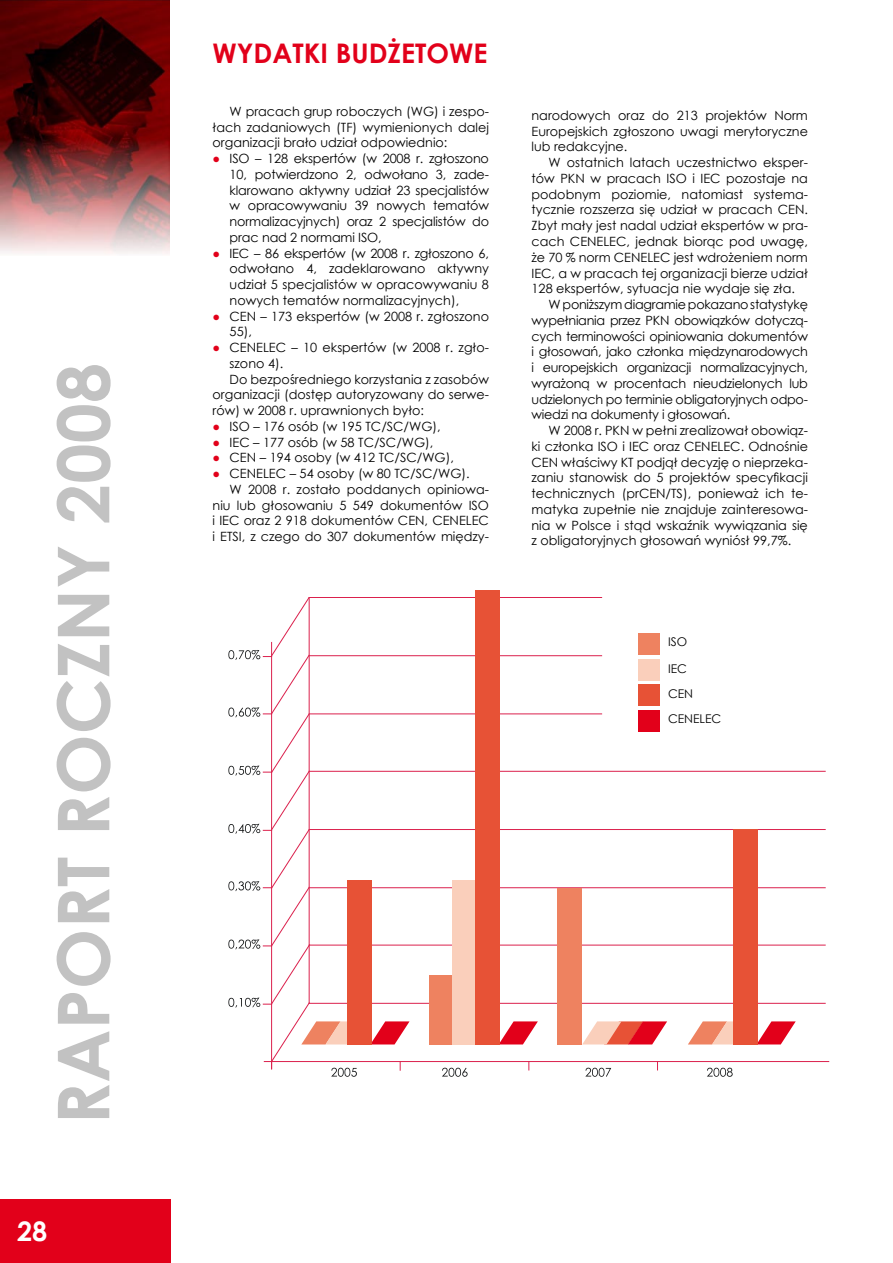
<style>
.page{position:relative;width:893px;height:1263px;background:#fff}
.page>*{position:absolute;margin:0;border:0;box-sizing:border-box;transform-origin:0 0}
.t1{font:700 71.55px "Century Gothic";color:#c2c2c2}
.t2{font:700 27px "Century Gothic";color:#e2001a}
.t3{font:700 27px "Century Gothic";color:#fff}
.t4{font:12.75px/15.8px "Century Gothic";color:#000;text-align:justify}
.t5{font:12px "Century Gothic";color:#000}
.s1{color:#e2001a}
</style>
<div class="page">
<img style="left:0;top:0;width:169px;height:254px">
<svg style="left:442px;top:1068px;width:26px;height:9px"></svg>
<svg style="left:585px;top:1068px;width:26px;height:9px"></svg>
<svg style="left:707px;top:1068px;width:26px;height:9px"></svg>
<hr style="left:309px;top:945px;width:516px;height:1px;background:#db214d">
<hr style="left:309px;top:597px;width:293px;height:1px;background:#db214d">
<hr style="left:309px;top:655px;width:293px;height:1px;background:#db214d">
<hr style="left:309px;top:714px;width:293px;height:1px;background:#db214d">
<hr style="left:309px;top:771px;width:516px;height:1px;background:#db214d">
<hr style="left:309px;top:829px;width:516px;height:1px;background:#db214d">
<hr style="left:309px;top:887px;width:516px;height:1px;background:#db214d">
<hr style="left:309px;top:1003px;width:516px;height:1px;background:#db214d">
<hr style="left:264px;top:1061px;width:565px;height:1px;background:#db214d">
<div style="left:429px;top:975px;width:25px;height:69px;background:#ee8260"></div>
<div style="left:558px;top:888px;width:24px;height:156px;background:#ee8260"></div>
<div style="left:452px;top:880px;width:24px;height:164px;background:#facfbb"></div>
<svg style="left:228px;top:597px;width:182px;height:480px"></svg>
<div style="left:347px;top:880px;width:24px;height:164px;background:#e75236"></div>
<svg style="left:500px;top:1021px;width:38px;height:23px"></svg>
<div style="left:476px;top:590px;width:24px;height:454px;background:#e75236"></div>
<svg style="left:582px;top:1021px;width:85px;height:23px"></svg>
<svg style="left:688px;top:1021px;width:108px;height:23px"></svg>
<div style="left:733px;top:829px;width:25px;height:215px;background:#e75236"></div>
<div style="left:638px;top:685px;width:21px;height:21px;background:#e75236"></div>
<div style="left:638px;top:634px;width:21px;height:21px;background:#ee8260"></div>
<div style="left:638px;top:659px;width:21px;height:21px;background:#facfbb"></div>
<div style="left:638px;top:710px;width:21px;height:21px;background:#e2001a"></div>
<div style="left:0;top:1199px;width:170px;height:64px;background:#e2001a"></div>
<h1 class="t1" style="left:38px;top:1124px;width:763px;rotate:-90deg">RAPORT ROCZNY 2008</h1>
<h2 class="t3" style="left:17px;top:1210px;width:32px">28</h2>
<h2 class="t2" style="left:213px;top:32px;width:20px">WYDAT</h2>
<h2 class="t2" style="left:304px;top:32px;width:50px">KI BUDŻETOWE</h2>
<p class="t4" style="left:213px;top:103px;width:278px;text-indent:17px">W pracach grup roboczych (WG) i zespo&shy;łach zadaniowych (TF) wymienionych dalej organizacji brało udział odpowiednio:</p>
<p class="t4" style="left:230px;top:150px;width:261px;text-indent:-17px"><span class="s1">●</span> ISO – 128 ekspertów (w 2008 r. zgłoszono 10, potwierdzono 2, odwołano 3, zade&shy;klarowano aktywny udział 23 specjalistów w opracowywaniu 39 nowych tematów normalizacyjnych) oraz 2 specjalistów do prac nad 2 normami ISO,</p>
<p class="t4" style="left:230px;top:245px;width:261px;text-indent:-17px"><span class="s1">●</span> IEC – 86 ekspertów (w 2008 r. zgłoszono 6, odwołano 4, zadeklarowano aktywny udział 5 specjalistów w opracowywaniu 8 nowych tematów normalizacyjnych),</p>
<p class="t4" style="left:230px;top:308px;width:261px;text-indent:-17px"><span class="s1">●</span> CEN – 173 ekspertów (w 2008 r. zgłoszono<br>55),</p>
<p class="t4" style="left:213px;top:339px;width:278px"><span class="s1">●</span> CENELEC – 10 ekspertów (w 2008 r. zgło-</p>
<p class="t4" style="left:230px;top:355px;width:55px">szono 4).</p>
<p class="t4" style="left:230px;top:371px;width:261px">Do bezpośredniego korzystania z zasobów</p>
<p class="t4" style="left:213px;top:387px;width:278px">organizacji (dostęp autoryzowany do serwe-</p>
<p class="t4" style="left:213px;top:402px;width:213px">rów) w 2008 r. uprawnionych było:</p>
<p class="t4" style="left:213px;top:418px;width:230px"><span class="s1">●</span> ISO – 176 osób (w 195 TC/SC/WG),</p>
<p class="t4" style="left:213px;top:434px;width:222px"><span class="s1">●</span> IEC – 177 osób (w 58 TC/SC/WG),</p>
<p class="t4" style="left:213px;top:450px;width:243px"><span class="s1">●</span> CEN – 194 osoby (w 412 TC/SC/WG),</p>
<p class="t4" style="left:213px;top:465px;width:259px"><span class="s1">●</span> CENELEC – 54 osoby (w 80 TC/SC/WG).</p>
<p class="t4" style="left:230px;top:481px;width:261px">W 2008 r. zostało poddanych opiniowa-</p>
<p class="t4" style="left:213px;top:497px;width:278px">niu lub głosowaniu 5 549 dokumentów ISO</p>
<p class="t4" style="left:213px;top:513px;width:278px">i IEC oraz 2 918 dokumentów CEN, CENELEC</p>
<p class="t4" style="left:213px;top:528px;width:278px">i ETSI, z czego do 307 dokumentów między-</p>
<p class="t4" style="left:531px;top:107px;width:278px">narodowych oraz do 213 projektów Norm Europejskich zgłoszono uwagi merytoryczne lub redakcyjne.</p>
<p class="t4" style="left:531px;top:155px;width:278px;text-indent:17px">W ostatnich latach uczestnictwo eksper&shy;tów PKN w pracach ISO i IEC pozostaje na podobnym poziomie, natomiast systema&shy;tycznie rozszerza się udział w pracach CEN.<br>Zbyt mały jest nadal udział ekspertów w pra&shy;cach CENELEC, jednak biorąc pod uwagę, że 70 % norm CENELEC jest wdrożeniem norm IEC, a w pracach tej organizacji bierze udział 128 ekspertów, sytuacja nie wydaje się zła.</p>
<p class="t4" style="left:531px;top:296px;width:278px;text-indent:17px">W poniższym diagramie pokazano statystykę wypełniania przez PKN obowiązków dotyczą&shy;cych terminowości opiniowania dokumentów i głosowań, jako członka międzynarodowych i europejskich organizacji normalizacyjnych, wyrażoną w procentach nieudzielonych lub udzielonych po terminie obligatoryjnych odpo&shy;wiedzi na dokumenty i głosowań.</p>
<p class="t4" style="left:531px;top:422px;width:278px;text-indent:17px">W 2008 r. PKN w pełni zrealizował obowiąz&shy;ki członka ISO i IEC oraz CENELEC. Odnośnie CEN właściwy KT podjął decyzję o nieprzeka&shy;zaniu stanowisk do 5 projektów specyfikacji technicznych (prCEN/TS), ponieważ ich te&shy;matyka zupełnie nie znajduje zainteresowa&shy;nia w Polsce i stąd wskaźnik wywiązania się z obligatoryjnych głosowań wyniósł 99,7%.</p>
<p class="t5" style="left:668px;top:633px;width:21px">ISO</p>
<p class="t5" style="left:668px;top:660px;width:20px">IEC</p>
<p class="t5" style="left:668px;top:685px;width:27px">CEN</p>
<p class="t5" style="left:668px;top:711px;width:55px">CENELEC</p>
</div>
